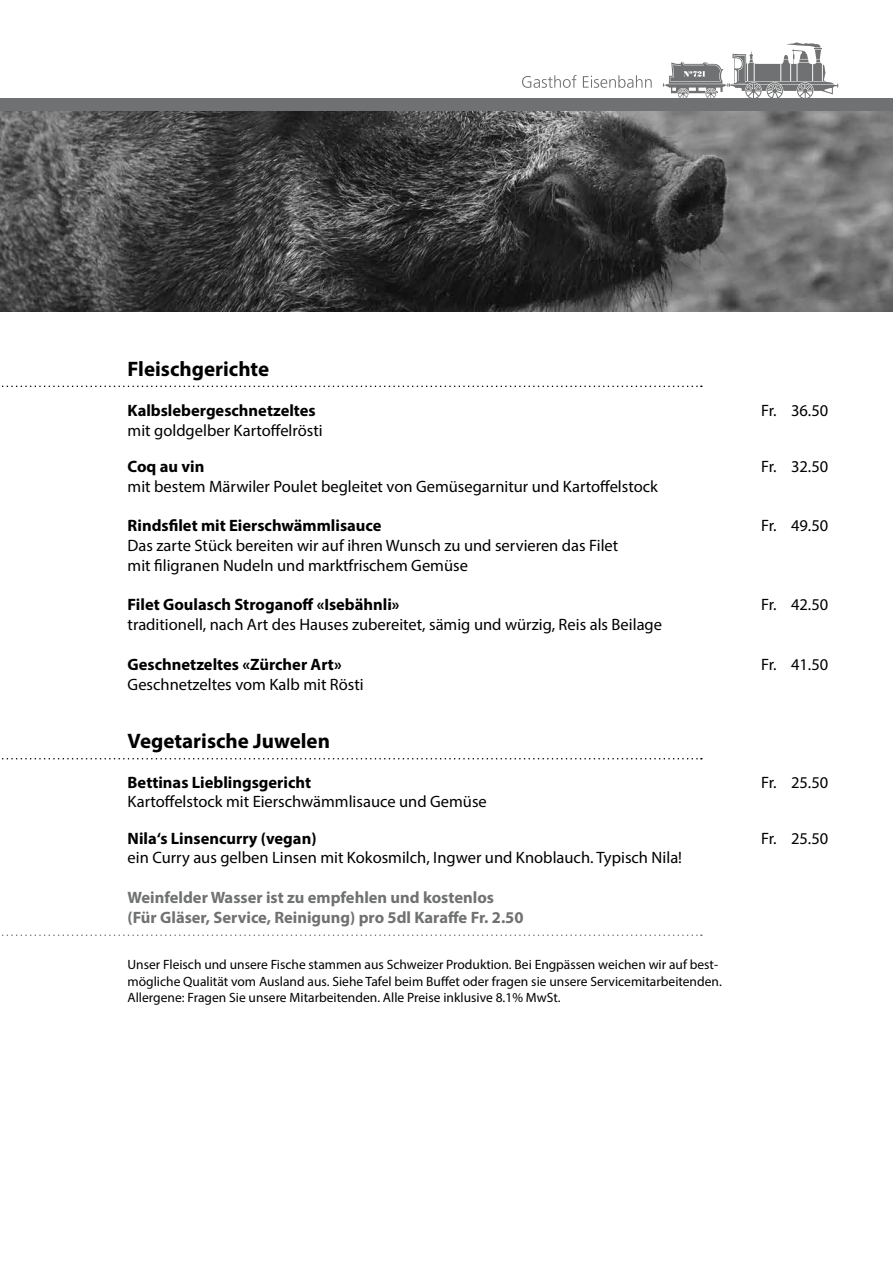
<style>
.page{position:relative;width:893px;height:1263px;background:#fff}
.page>*{position:absolute;margin:0;border:0;box-sizing:border-box;transform-origin:0 0}
.t1{font:700 21px "Myriad Pro";color:#000}
.t2{font:16.5px/19.8px "Myriad Pro";color:#000}
.t3{font:700 16.5px "Myriad Pro";color:#000}
.t4{font:700 16.5px/19.8px "Myriad Pro";color:#707172}
.t5{font:13.5px/16.5px "Myriad Pro";color:#000}
</style>
<div class="page">
<svg style="left:663px;top:43px;width:175px;height:55px"></svg>
<svg style="left:522px;top:75px;width:55px;height:13px"></svg>
<svg style="left:583px;top:75px;width:69px;height:13px"></svg>
<img style="left:0;top:111px;width:893px;height:200px">
<div style="left:0;top:98px;width:893px;height:13px;background:#707172"></div>
<svg style="left:2px;top:386px;width:700px;height:1px"></svg>
<svg style="left:2px;top:758px;width:700px;height:1px"></svg>
<svg style="left:2px;top:934px;width:700px;height:2px"></svg>
<p class="t1" style="left:128px;top:355px;width:143px">Fleischgerichte</p>
<p class="t3" style="left:128px;top:399px;width:190px">Kalbslebergeschnetzeltes</p>
<p class="t2" style="left:761px;top:400px;width:69px">Fr. 36.50</p>
<p class="t2" style="left:128px;top:420px;width:197px">mit goldgelber Kartoffelrösti</p>
<p class="t3" style="left:128px;top:455px;width:78px">Coq au vin</p>
<p class="t2" style="left:761px;top:456px;width:69px">Fr. 32.50</p>
<p class="t2" style="left:128px;top:476px;width:532px">mit bestem Märwiler Poulet begleitet von Gemüsegarnitur und Kartoffelstock</p>
<p class="t3" style="left:128px;top:515px;width:255px">Rindsfilet mit Eierschwämmlisauce</p>
<p class="t2" style="left:761px;top:516px;width:69px">Fr. 49.50</p>
<p class="t2" style="left:128px;top:535px;width:492px">Das zarte Stück bereiten wir auf ihren Wunsch zu und servieren das Filet mit filigranen Nudeln und marktfrischem Gemüse</p>
<p class="t3" style="left:128px;top:594px;width:273px">Filet Goulasch Stroganoff «Isebähnli»</p>
<p class="t2" style="left:761px;top:595px;width:69px">Fr. 42.50</p>
<p class="t2" style="left:128px;top:615px;width:536px">traditionell, nach Art des Hauses zubereitet, sämig und würzig, Reis als Beilage</p>
<p class="t3" style="left:128px;top:653px;width:216px">Geschnetzeltes «Zürcher Art»</p>
<p class="t2" style="left:761px;top:654px;width:69px">Fr. 41.50</p>
<p class="t2" style="left:128px;top:674px;width:238px">Geschnetzeltes vom Kalb mit Rösti</p>
<p class="t1" style="left:128px;top:727px;width:204px">Vegetarische Juwelen</p>
<p class="t3" style="left:128px;top:771px;width:185px">Bettinas Lieblingsgericht</p>
<p class="t2" style="left:761px;top:772px;width:69px">Fr. 25.50</p>
<p class="t2" style="left:128px;top:792px;width:361px">Kartoffelstock mit Eierschwämmlisauce und Gemüse</p>
<p class="t3" style="left:128px;top:827px;width:190px">Nila‘s Linsencurry (vegan)</p>
<p class="t2" style="left:761px;top:828px;width:69px">Fr. 25.50</p>
<p class="t2" style="left:128px;top:848px;width:556px">ein Curry aus gelben Linsen mit Kokosmilch, Ingwer und Knoblauch. Typisch Nila!</p>
<p class="t4" style="left:128px;top:887px;width:398px">Weinfelder Wasser ist zu empfehlen und kostenlos (Für Gläser, Service, Reinigung) pro 5dl Karaffe Fr. 2.50</p>
<p class="t5" style="left:128px;top:956px;width:596px">Unser Fleisch und unsere Fische stammen aus Schweizer Produktion. Bei Engpässen weichen wir auf best&shy;mögliche Qualität vom Ausland aus. Siehe Tafel beim Buffet oder fragen sie unsere Servicemitarbeitenden.<br>Allergene: Fragen Sie unsere Mitarbeitenden. Alle Preise inklusive 8.1% MwSt.</p>
</div>
